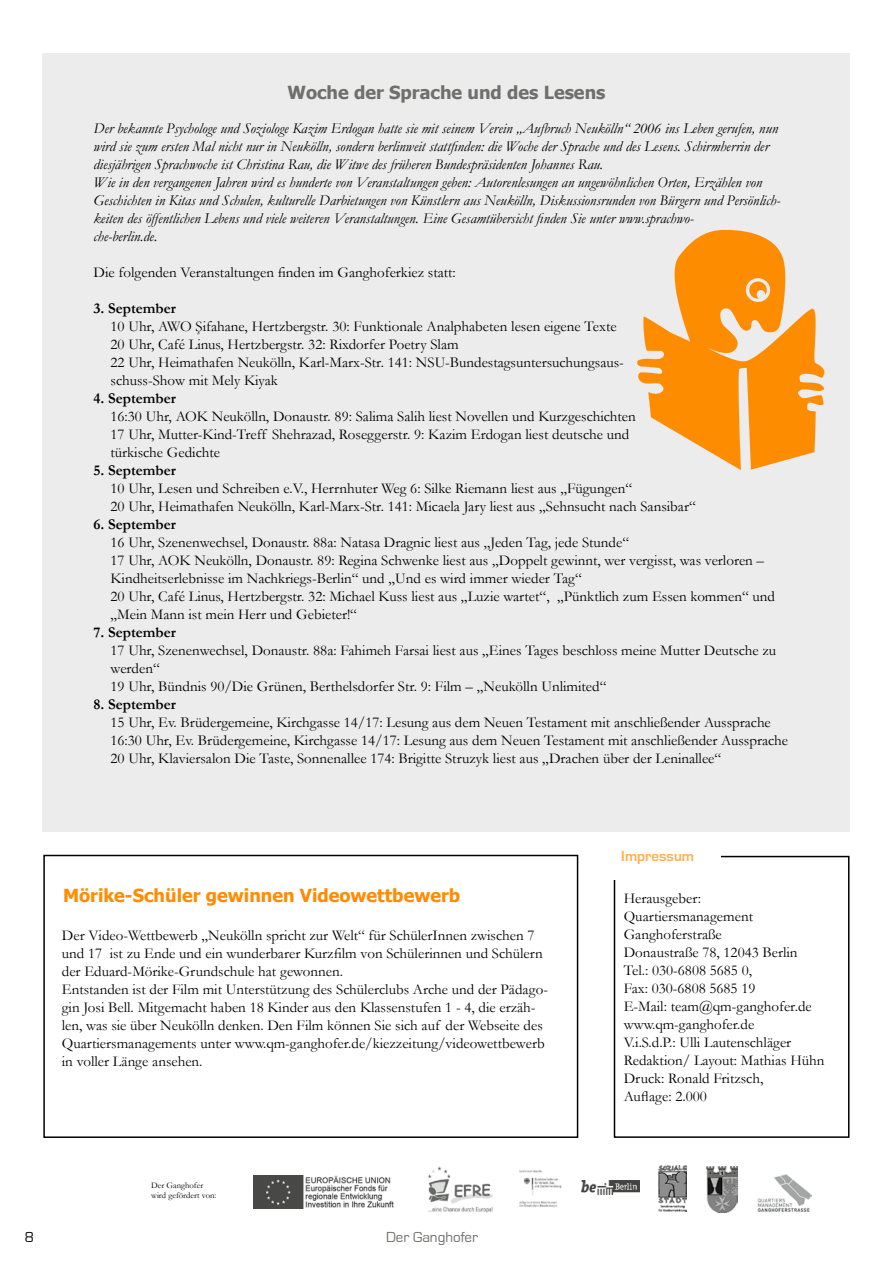
<style>
.page{position:relative;width:893px;height:1263px;background:#fff}
.page>*{position:absolute;margin:0;border:0;box-sizing:border-box;transform-origin:0 0}
.t1{font:700 18px "Tahoma";color:#ff8c00}
.t2{font:700 18px "Tahoma";color:#6f6f6e}
.t3{font:15px/18px "Garamond";color:#000}
.t4{font:italic 15px/18px "Garamond";color:#000}
.t5{font:700 15px "Garamond";color:#000}
.t6{font:15px "Eurostile";color:#6f6f6e}
.t7{font:700 15px "Eurostile";color:#ffae4d}
.t8{font:15px "Eurostile";color:#000}
.t9{font:8.7px/10.4px "Garamond";color:#000}
</style>
<div class="page">
<div style="left:43px;top:53px;width:807px;height:779px;background:#ececed"></div>
<div style="left:614px;top:856px;width:235px;height:282px;border:2px solid #000"></div>
<div style="left:613px;top:846px;width:108px;height:34px;background:#fff"></div>
<div style="left:43px;top:855px;width:535px;height:283px;border:2px solid #000"></div>
<svg style="left:637px;top:230px;width:187px;height:240px"></svg>
<img style="left:428px;top:1167px;width:65px;height:46px">
<img style="left:519px;top:1170px;width:43px;height:38px">
<img style="left:582px;top:1180px;width:58px;height:14px">
<img style="left:706px;top:1166px;width:32px;height:46px">
<img style="left:658px;top:1166px;width:29px;height:46px">
<img style="left:757px;top:1175px;width:54px;height:37px">
<img style="left:253px;top:1175px;width:141px;height:33px">
<p class="t2" style="left:288px;top:80px;width:319px">Woche der Sprache und des Lesens</p>
<p class="t4" style="left:94px;top:119px;width:688px">Der bekannte Psychologe und Soziologe Kazim Erdogan hatte sie mit seinem Verein „Aufbruch Neukölln“ 2006 ins Leben gerufen, nun wird sie zum ersten Mal nicht nur in Neukölln, sondern berlinweit stattfinden: die Woche der Sprache und des Lesens. Schirmherrin der diesjährigen Sprachwoche ist Christina Rau, die Witwe des früheren Bundespräsidenten Johannes Rau.<br>Wie in den vergangenen Jahren wird es hunderte von Veranstaltungen geben: Autorenlesungen an ungewöhnlichen Orten, Erzählen von Geschichten in Kitas und Schulen, kulturelle Darbietungen von Künstlern aus Neukölln, Diskussionsrunden von Bürgern und Persönlich&shy;keiten des öffentlichen Lebens und viele weiteren Veranstaltungen. Eine Gesamtübersicht finden Sie unter www.sprachwo-<br>che-berlin.de.</p>
<p class="t3" style="left:94px;top:263px;width:364px">Die folgenden Veranstaltungen finden im Ganghoferkiez statt:</p>
<p class="t5" style="left:94px;top:298px;width:84px">3. September</p>
<p class="t3" style="left:111px;top:317px;width:515px">10 Uhr, AWO Şifahane, Hertzbergstr. 30: Funktionale Analphabeten lesen eigene Texte 20 Uhr, Café Linus, Hertzbergstr. 32: Rixdorfer Poetry Slam<br>22 Uhr, Heimathafen Neukölln, Karl-Marx-Str. 141: NSU-Bundestagsuntersuchungsaus&shy;schuss-Show mit Mely Kiyak</p>
<p class="t5" style="left:94px;top:388px;width:84px">4. September</p>
<p class="t3" style="left:111px;top:407px;width:527px">16:30 Uhr, AOK Neukölln, Donaustr. 89: Salima Salih liest Novellen und Kurzgeschichten<br>17 Uhr, Mutter-Kind-Treff Shehrazad, Roseggerstr. 9: Kazim Erdogan liest deutsche und türkische Gedichte</p>
<p class="t5" style="left:94px;top:460px;width:84px">5. September</p>
<p class="t3" style="left:111px;top:479px;width:587px">10 Uhr, Lesen und Schreiben e.V., Herrnhuter Weg 6: Silke Riemann liest aus „Fügungen“<br>20 Uhr, Heimathafen Neukölln, Karl-Marx-Str. 141: Micaela Jary liest aus „Sehnsucht nach Sansibar“</p>
<p class="t5" style="left:94px;top:514px;width:84px">6. September</p>
<p class="t3" style="left:111px;top:533px;width:666px">16 Uhr, Szenenwechsel, Donaustr. 88a: Natasa Dragnic liest aus „Jeden Tag, jede Stunde“<br>17 Uhr, AOK Neukölln, Donaustr. 89: Regina Schwenke liest aus „Doppelt gewinnt, wer vergisst, was verloren – Kindheitserlebnisse im Nachkriegs-Berlin“ und „Und es wird immer wieder Tag“<br>20 Uhr, Café Linus, Hertzbergstr. 32: Michael Kuss liest aus „Luzie wartet“, „Pünktlich zum Essen kommen“ und „Mein Mann ist mein Herr und Gebieter!“</p>
<p class="t5" style="left:94px;top:622px;width:84px">7. September</p>
<p class="t3" style="left:111px;top:641px;width:667px">17 Uhr, Szenenwechsel, Donaustr. 88a: Fahimeh Farsai liest aus „Eines Tages beschloss meine Mutter Deutsche zu werden“<br>19 Uhr, Bündnis 90/Die Grünen, Berthelsdorfer Str. 9: Film – „Neukölln Unlimited“</p>
<p class="t5" style="left:94px;top:694px;width:84px">8. September</p>
<p class="t3" style="left:111px;top:713px;width:679px">15 Uhr, Ev. Brüdergemeine, Kirchgasse 14/17: Lesung aus dem Neuen Testament mit anschließender Aussprache<br>16:30 Uhr, Ev. Brüdergemeine, Kirchgasse 14/17: Lesung aus dem Neuen Testament mit anschließender Aussprache<br>20 Uhr, Klaviersalon Die Taste, Sonnenallee 174: Brigitte Struzyk liest aus „Drachen über der Leninallee“</p>
<p class="t1" style="left:63px;top:883px;width:399px">Mörike-Schüler gewinnen Videowettbewerb</p>
<p class="t3" style="left:62px;top:926px;width:488px">Der Video-Wettbewerb „Neukölln spricht zur Welt“ für SchülerInnen zwischen 7 und 17 ist zu Ende und ein wunderbarer Kurzfilm von Schülerinnen und Schülern der Eduard-Mörike-Grundschule hat gewonnen.<br>Entstanden ist der Film mit Unterstützung des Schülerclubs Arche und der Pädago&shy;gin Josi Bell. Mitgemacht haben 18 Kinder aus den Klassenstufen 1 - 4, die erzäh&shy;len, was sie über Neukölln denken. Den Film können Sie sich auf der Webseite des Quartiersmanagements unter www.qm-ganghofer.de/kiezzeitung/videowettbewerb in voller Länge ansehen.</p>
<p class="t9" style="left:151px;top:1179px;width:67px">Der Ganghofer wird gefördert von:</p>
<p class="t8" style="left:25px;top:1229px;width:11px">8</p>
<p class="t6" style="left:386px;top:1229px;width:94px">Der Ganghofer</p>
<p class="t7" style="left:621px;top:848px;width:74px">Impressum</p>
<p class="t3" style="left:624px;top:889px;width:202px">Herausgeber:<br>Quartiersmanagement<br>Ganghoferstraße<br>Donaustraße 78, 12043 Berlin<br>Tel.: 030-6808 5685 0,<br>Fax: 030-6808 5685 19<br>E-Mail: team@qm-ganghofer.de www.qm-ganghofer.de<br>V.i.S.d.P.: Ulli Lautenschläger<br>Redaktion/ Layout: Mathias Hühn<br>Druck: Ronald Fritzsch,<br>Auflage: 2.000</p>
</div>
